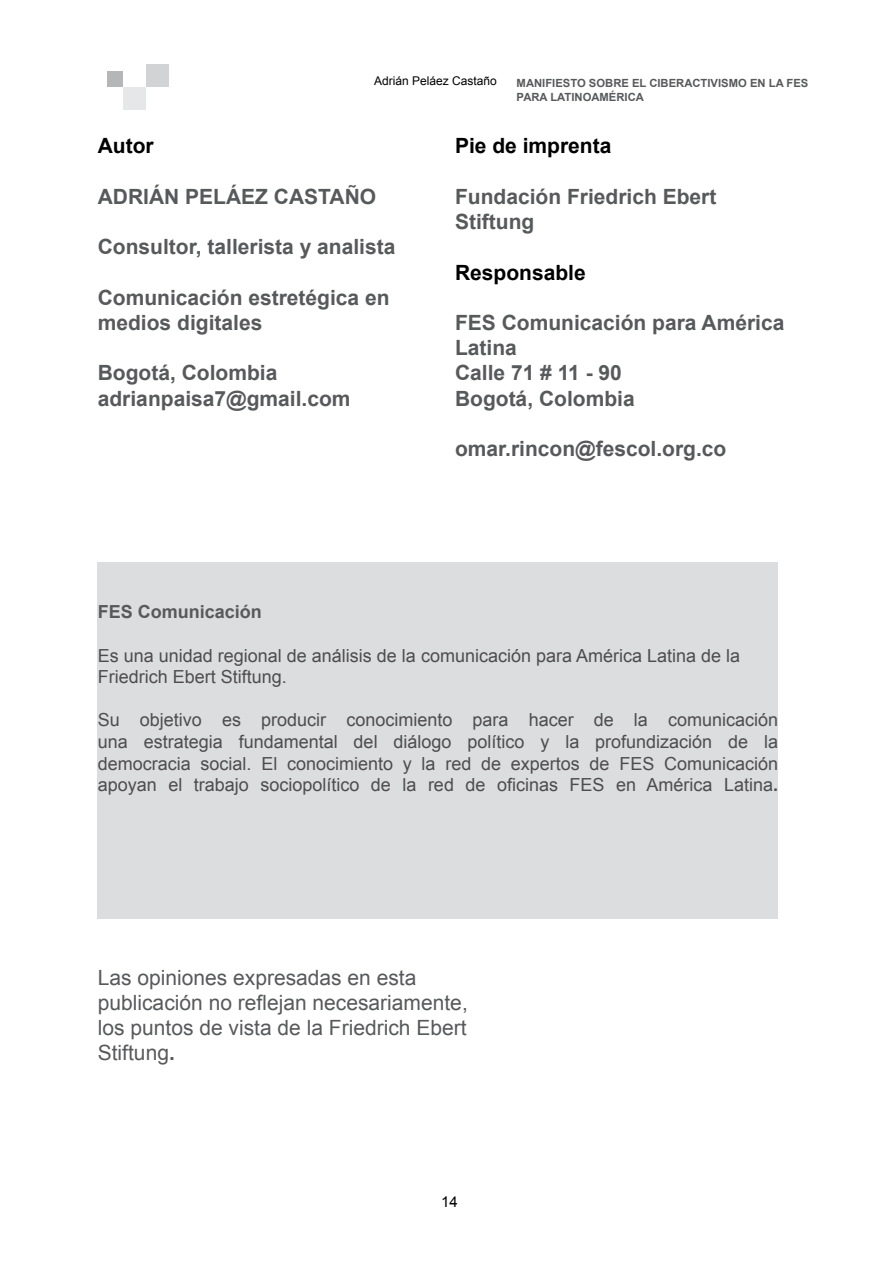
<style>
.page{position:relative;width:893px;height:1263px;background:#fff}
.page>*{position:absolute;margin:0;border:0;box-sizing:border-box;transform-origin:0 0}
.t1{font:700 21px/25.2px "Arial";color:#58595b}
.t2{font:21px/25.2px "Arial";color:#58595b}
.t3{font:700 21px "Arial";color:#000}
.t4{font:18px/21.6px "Arial";color:#4d4d4f}
.t5{font:700 18px "Arial";color:#58595b}
.t6{font:15px "Arial";color:#000}
.t7{font:12px "Arial";color:#000}
.t8{font:700 11.25px "Arial";color:#58595b}
.s1{font-weight:700}
</style>
<div class="page">
<div style="left:146px;top:65px;width:23px;height:22px;background:#d1d3d4"></div>
<div style="left:123px;top:87px;width:23px;height:23px;background:#e6e7e8"></div>
<div style="left:107px;top:71px;width:16px;height:16px;background:#b4b6b8"></div>
<div style="left:98px;top:562px;width:680px;height:356px;background:#dcddde"></div>
<p class="t7" style="left:374px;top:73px;width:124px">Adrián Peláez Castaño</p>
<p class="t8" style="left:517px;top:76px;width:293px">MANIFIESTO SOBRE EL CIBERACTIVISMO EN LA FES</p>
<p class="t8" style="left:517px;top:89px;width:129px">PARA LATINOAMÉRICA</p>
<p class="t3" style="left:98px;top:132px;width:57px">Autor</p>
<p class="t1" style="left:98px;top:185px;width:280px">ADRIÁN PELÁEZ CASTAÑO</p>
<p class="t1" style="left:98px;top:235px;width:299px">Consultor, tallerista y analista</p>
<p class="t1" style="left:98px;top:285px;width:293px">Comunicación estretégica en medios digitales</p>
<p class="t1" style="left:98px;top:361px;width:254px">Bogotá, Colombia adrianpaisa @7 gmail.com</p>
<p class="t3" style="left:455px;top:132px;width:158px">Pie de imprenta</p>
<p class="t1" style="left:455px;top:185px;width:263px">Fundación Friedrich Ebert<br>Stiftung</p>
<p class="t3" style="left:455px;top:258px;width:132px">Responsable</p>
<p class="t1" style="left:455px;top:311px;width:331px">FES Comunicación para América<br>Latina<br>Calle 71 # 11 - 90<br>Bogotá, Colombia</p>
<p class="t1" style="left:455px;top:437px;width:273px">omar.rincon@fescol.org.co</p>
<p class="t5" style="left:98px;top:600px;width:166px">FES Comunicación</p>
<p class="t4" style="left:98px;top:645px;width:644px">Es una unidad regional de análisis de la comunicación para América Latina de la<br>Friedrich Ebert Stiftung.</p>
<p class="t4" style="left:668px;top:709px;width:112px">comunicación</p>
<p class="t4" style="left:98px;top:709px;width:24px">Su</p>
<p class="t4" style="left:140px;top:709px;width:64px">objetivo</p>
<p class="t4" style="left:261px;top:709px;width:67px">producir</p>
<p class="t4" style="left:346px;top:709px;width:108px">conocimiento</p>
<p class="t4" style="left:529px;top:709px;width:47px">hacer</p>
<p class="t4" style="left:594px;top:709px;width:22px">de</p>
<p class="t4" style="left:634px;top:709px;width:16px">la</p>
<p class="t4" style="left:222px;top:709px;width:21px">es</p>
<p class="t4" style="left:473px;top:709px;width:38px">para</p>
<p class="t4" style="left:98px;top:731px;width:32px">una</p>
<p class="t4" style="left:144px;top:731px;width:81px">estrategia</p>
<p class="t4" style="left:239px;top:731px;width:101px">fundamental</p>
<p class="t4" style="left:354px;top:731px;width:26px">del</p>
<p class="t4" style="left:394px;top:731px;width:60px">diálogo</p>
<p class="t4" style="left:467px;top:731px;width:59px">político</p>
<p class="t4" style="left:540px;top:731px;width:10px">y</p>
<p class="t4" style="left:565px;top:731px;width:16px">la</p>
<p class="t4" style="left:595px;top:731px;width:119px">profundización</p>
<p class="t4" style="left:728px;top:731px;width:22px">de</p>
<p class="t4" style="left:764px;top:731px;width:16px">la</p>
<p class="t4" style="left:98px;top:753px;width:95px">democracia</p>
<p class="t4" style="left:201px;top:753px;width:53px">social.</p>
<p class="t4" style="left:261px;top:753px;width:18px">El</p>
<p class="t4" style="left:287px;top:753px;width:108px">conocimiento</p>
<p class="t4" style="left:403px;top:753px;width:10px">y</p>
<p class="t4" style="left:422px;top:753px;width:16px">la</p>
<p class="t4" style="left:445px;top:753px;width:28px">red</p>
<p class="t4" style="left:481px;top:753px;width:22px">de</p>
<p class="t4" style="left:511px;top:753px;width:71px">expertos</p>
<p class="t4" style="left:590px;top:753px;width:22px">de</p>
<p class="t4" style="left:619px;top:753px;width:37px">FES</p>
<p class="t4" style="left:664px;top:753px;width:116px">Comunicación</p>
<p class="t4" style="left:98px;top:774px;width:61px">apoyan</p>
<p class="t4" style="left:168px;top:774px;width:16px">el</p>
<p class="t4" style="left:194px;top:774px;width:57px">trabajo</p>
<p class="t4" style="left:260px;top:774px;width:101px">sociopolítico</p>
<p class="t4" style="left:371px;top:774px;width:22px">de</p>
<p class="t4" style="left:402px;top:774px;width:16px">la</p>
<p class="t4" style="left:428px;top:774px;width:28px">red</p>
<p class="t4" style="left:465px;top:774px;width:22px">de</p>
<p class="t4" style="left:497px;top:774px;width:63px">oficinas</p>
<p class="t4" style="left:570px;top:774px;width:37px">FES</p>
<p class="t4" style="left:616px;top:774px;width:22px">en</p>
<p class="t4" style="left:647px;top:774px;width:68px">América</p>
<p class="t4" style="left:724px;top:774px;width:56px">Latina<span class="s1">.</span></p>
<p class="t2" style="left:98px;top:965px;width:371px">Las opiniones expresadas en esta publicación no reflejan necesariamente, los puntos de vista de la Friedrich Ebert<br>Stiftung<span class="s1">.</span></p>
<p class="t6" style="left:441px;top:1192px;width:18px">14</p>
</div>
